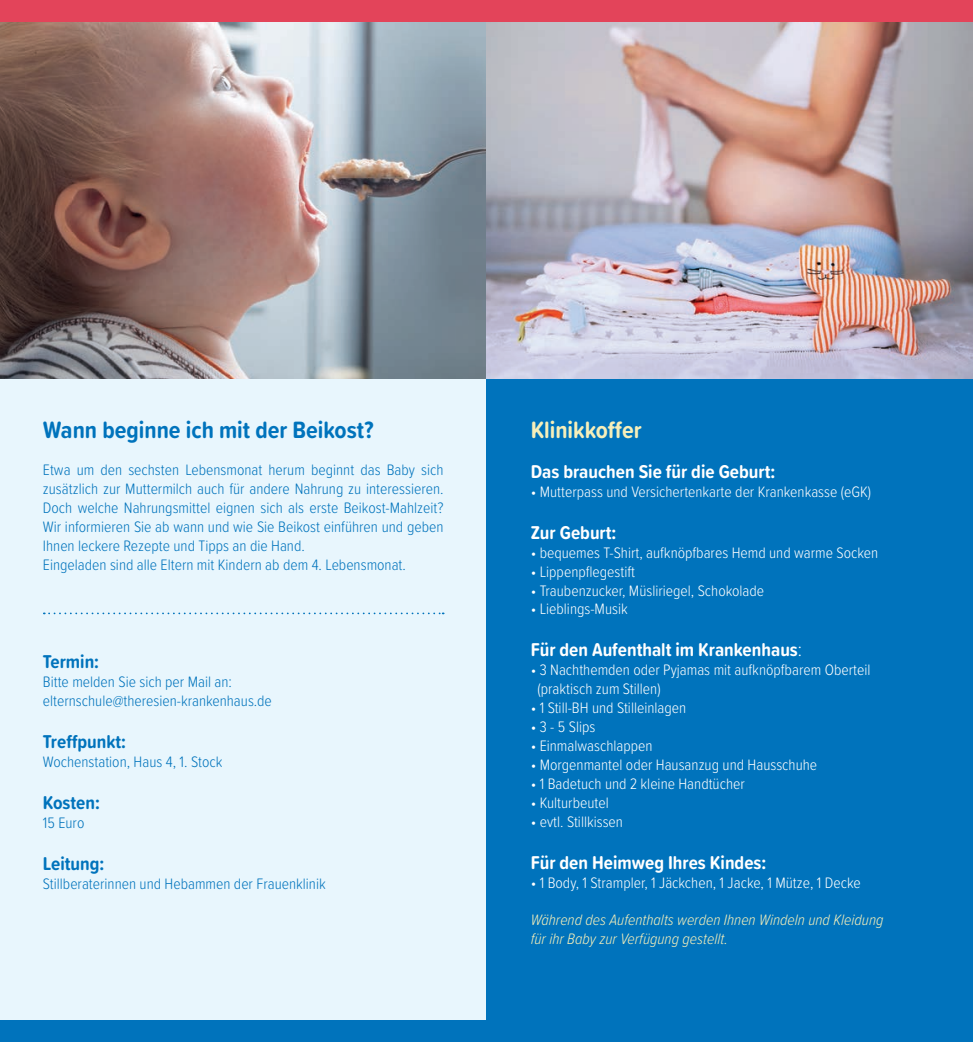
<style>
.page{position:relative;width:973px;height:1042px;background:#fff}
.page>*{position:absolute;margin:0;border:0;box-sizing:border-box;transform-origin:0 0}
.t1{font:700 24.5px "Proxima Soft Cond";color:#0073bc}
.t2{font:700 24.5px "Proxima Soft Cond";color:#f6efba}
.t3{font:700 19.25px "Proxima Soft Cond";color:#fff}
.t4{font:700 19.25px "Proxima Soft Cond";color:#0073bc}
.t5{font:300 15.75px/18.9px "Proxima Soft Cond";color:#0073bc}
.t6{font:300 15.75px/18.9px "Proxima Soft Cond";color:#fff}
.t7{font:italic 300 15.75px/18.9px "Proxima Soft Cond";color:#f6efba}
.s1{font-weight:300}
</style>
<div class="page">
<div style="left:0;top:300px;width:511px;height:736px;background:#e8f6fd"></div>
<img style="left:0;top:21px;width:486px;height:357px">
<svg style="left:44px;top:612px;width:399px;height:2px"></svg>
<div style="left:486px;top:300px;width:486px;height:742px;background:#0073bc"></div>
<img style="left:486px;top:21px;width:486px;height:357px">
<div style="left:0;top:1021px;width:972px;height:21px;background:#0073bc"></div>
<div style="left:0;top:0;width:972px;height:21px;background:#e3445a"></div>
<h1 class="t1" style="left:43px;top:411px;width:332px">Wann beginne ich mit der Beikost?</h1>
<p class="t5" style="left:43px;top:460px;width:402px">Etwa um den sechsten Lebensmonat herum beginnt das Baby sich zusätzlich zur Muttermilch auch für andere Nahrung zu interessieren.<br>Doch welche Nahrungsmittel eignen sich als erste Beikost-Mahlzeit?<br>Wir informieren Sie ab wann und wie Sie Beikost einführen und geben Ihnen leckere Rezepte und Tipps an die Hand.<br>Eingeladen sind alle Eltern mit Kindern ab dem 4. Lebensmonat.</p>
<p class="t4" style="left:43px;top:647px;width:58px">Termin:</p>
<p class="t5" style="left:43px;top:672px;width:230px">Bitte melden Sie sich per Mail an: elternschule@theresien-krankenhaus.de</p>
<p class="t4" style="left:43px;top:727px;width:85px">Treffpunkt:</p>
<p class="t5" style="left:43px;top:751px;width:181px">Wochenstation, Haus 4, 1. Stock</p>
<p class="t4" style="left:43px;top:788px;width:58px">Kosten:</p>
<p class="t5" style="left:43px;top:812px;width:43px">15 Euro</p>
<p class="t4" style="left:43px;top:849px;width:63px">Leitung:</p>
<p class="t5" style="left:43px;top:873px;width:284px">Stillberaterinnen und Hebammen der Frauenklinik</p>
<h1 class="t2" style="left:530px;top:411px;width:112px">Klinikkoffer</h1>
<p class="t3" style="left:530px;top:457px;width:246px">Das brauchen Sie für die Geburt:</p>
<p class="t6" style="left:530px;top:481px;width:342px">• Mutterpass und Versichertenkarte der Krankenkasse (eGK)</p>
<p class="t3" style="left:530px;top:518px;width:87px">Zur Geburt:</p>
<p class="t6" style="left:530px;top:542px;width:349px">• bequemes T-Shirt, aufknöpfbares Hemd und warme Socken</p>
<p class="t6" style="left:530px;top:561px;width:106px">• Lippenpflegestift</p>
<p class="t6" style="left:530px;top:580px;width:235px">• Traubenzucker, Müsliriegel, Schokolade</p>
<p class="t6" style="left:530px;top:599px;width:99px">• Lieblings-Musik</p>
<p class="t3" style="left:530px;top:635px;width:273px">Für den Aufenthalt im Krankenhaus<span class="s1">:</span></p>
<p class="t6" style="left:537px;top:660px;width:334px;text-indent:-7px">• 3 Nachthemden oder Pyjamas mit aufknöpfbarem Oberteil (praktisch zum Stillen)</p>
<p class="t6" style="left:530px;top:697px;width:157px">• 1 Still-BH und Stilleinlagen</p>
<p class="t6" style="left:530px;top:716px;width:66px">• 3 - 5 Slips</p>
<p class="t6" style="left:530px;top:735px;width:123px">• Einmalwaschlappen</p>
<p class="t6" style="left:530px;top:754px;width:288px">• Morgenmantel oder Hausanzug und Hausschuhe</p>
<p class="t6" style="left:530px;top:773px;width:215px">• 1 Badetuch und 2 kleine Handtücher</p>
<p class="t6" style="left:530px;top:792px;width:79px">• Kulturbeutel</p>
<p class="t6" style="left:530px;top:811px;width:94px">• evtl. Stillkissen</p>
<p class="t3" style="left:530px;top:848px;width:237px">Für den Heimweg Ihres Kindes:</p>
<p class="t6" style="left:530px;top:872px;width:331px">• 1 Body, 1 Strampler, 1 Jäckchen, 1 Jacke, 1 Mütze, 1 Decke</p>
<p class="t7" style="left:530px;top:910px;width:354px">Während des Aufenthalts werden Ihnen Windeln und Kleidung für ihr Baby zur Verfügung gestellt.</p>
</div>
